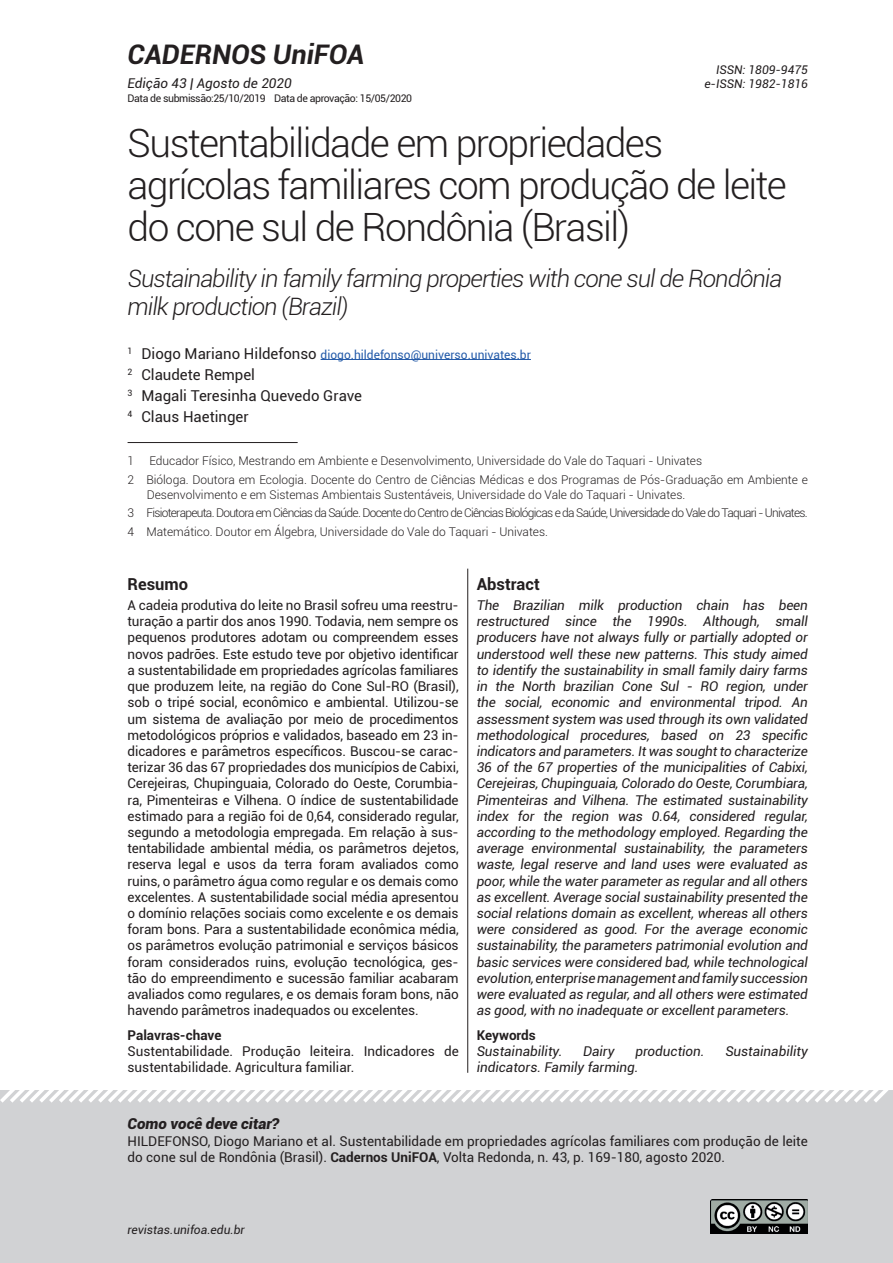
<style>
.page{position:relative;width:893px;height:1263px;background:#fff}
.page>*{position:absolute;margin:0;border:0;box-sizing:border-box;transform-origin:0 0}
.t1{font:300 39px/42px "Roboto";letter-spacing:-.04em;color:#231f20}
.t2{font:italic 700 27px "Roboto";color:#231f20}
.t3{font:italic 300 24px/28.8px "Roboto";letter-spacing:-.04em;color:#231f20}
.t4{font:700 16.5px "Roboto";color:#231f20}
.t5{font:15px/21px "Roboto";color:#231f20}
.t6{font:italic 900 15px "Roboto";color:#231f20}
.t7{font:13.5px/16.2px "Roboto";color:#231f20}
.t8{font:italic 13.5px/16.2px "Roboto";color:#231f20;text-align:justify}
.t9{font:700 13.5px "Roboto";color:#231f20}
.t10{font:300 12px/18.6px "Roboto";color:#231f20}
.t11{font:12px "Roboto";color:#245ba9}
.t12{font:italic 12px "Roboto";color:#231f20}
.t13{font:10.5px "Roboto";letter-spacing:-.04em;color:#231f20}
.s1{font-size:15px;color:#231f20}
.s2{font-weight:700}
</style>
<div class="page">
<div style="left:0;top:1091px;width:893px;height:172px;background:#d1d2d4"></div>
<svg style="left:0;top:1090px;width:893px;height:13px"></svg>
<img style="left:711px;top:1199px;width:97px;height:34px">
<hr style="left:321px;top:359px;width:210px;height:1px;background:#245ba9">
<hr style="left:128px;top:442px;width:170px;height:1px;background:#231f20">
<hr style="left:467px;top:569px;width:1px;height:504px;background:#231f20">
<h2 class="t2" style="left:128px;top:36px;width:238px">CADERNOS UniFOA</h2>
<p class="t12" style="left:716px;top:61px;width:93px">ISSN: 1809-9475</p>
<p class="t8" style="left:128px;top:75px;width:166px">Edição 43 | Agosto de 2020</p>
<p class="t12" style="left:704px;top:75px;width:105px">e-ISSN: 1982-1816</p>
<p class="t13" style="left:128px;top:91px;width:286px">Data de submissão:25/10/2019 Data de aprovação: 15/05/2020</p>
<h1 class="t1" style="left:128px;top:121px;width:661px">Sustentabilidade em propriedades agrícolas familiares com produção de leite do cone sul de Rondônia (Brasil)</h1>
<h3 class="t3" style="left:128px;top:263px;width:656px">Sustainability in family farming properties with cone sul de Rondônia milk production (Brazil)</h3>
<p class="t11" style="left:128px;top:346px;width:405px"><sup>1</sup> <span class="s1">Diogo Mariano Hildefonso</span> diogo.hildefonso@universo.univates.br</p>
<p class="t5" style="left:128px;top:363px;width:236px"><sup>2</sup> Claudete Rempel<br><sup>3</sup> Magali Teresinha Quevedo Grave<br><sup>4</sup> Claus Haetinger</p>
<p class="t10" style="left:128px;top:451px;width:8px">1</p>
<p class="t10" style="left:128px;top:451px;width:682px;text-indent:22px">Educador Físico, Mestrando em Ambiente e Desenvolvimento, Universidade do Vale do Taquari - Univates<br>2 Bióloga. Doutora em Ecologia. Docente do Centro de Ciências Médicas e dos Programas de Pós-Graduação em Ambiente e</p>
<p class="t10" style="left:128px;top:484px;width:682px;text-indent:19px">Desenvolvimento e em Sistemas Ambientais Sustentáveis, Universidade do Vale do Taquari - Univates.<br>3 Fisioterapeuta. Doutora em Ciências da Saúde. Docente do Centro de Ciências Biológicas e da Saúde, Universidade do Vale do Taquari - Univates.<br>4 Matemático. Doutor em Álgebra, Universidade do Vale do Taquari - Univates.</p>
<p class="t4" style="left:128px;top:572px;width:62px">Resumo</p>
<p class="t7" style="left:128px;top:597px;width:333px;text-align:justify">A cadeia produtiva do leite no Brasil sofreu uma reestru&shy;turação a partir dos anos 1990. Todavia, nem sempre os pequenos produtores adotam ou compreendem esses novos padrões. Este estudo teve por objetivo identificar a sustentabilidade em propriedades agrícolas familiares que produzem leite, na região do Cone Sul-RO (Brasil), sob o tripé social, econômico e ambiental. Utilizou-se um sistema de avaliação por meio de procedimentos metodológicos próprios e validados, baseado em 23 in&shy;dicadores e parâmetros específicos. Buscou-se carac&shy;terizar 36 das 67 propriedades dos municípios de Cabixi, Cerejeiras, Chupinguaia, Colorado do Oeste, Corumbia&shy;ra, Pimenteiras e Vilhena. O índice de sustentabilidade estimado para a região foi de 0,64, considerado regular, segundo a metodologia empregada. Em relação à sus&shy;tentabilidade ambiental média, os parâmetros dejetos, reserva legal e usos da terra foram avaliados como ruins, o parâmetro água como regular e os demais como excelentes. A sustentabilidade social média apresentou o domínio relações sociais como excelente e os demais foram bons. Para a sustentabilidade econômica média, os parâmetros evolução patrimonial e serviços básicos foram considerados ruins, evolução tecnológica, ges&shy;tão do empreendimento e sucessão familiar acabaram avaliados como regulares, e os demais foram bons, não havendo parâmetros inadequados ou excelentes.</p>
<p class="t9" style="left:128px;top:1025px;width:95px">Palavras-chave</p>
<p class="t7" style="left:128px;top:1043px;width:333px">Sustentabilidade. Produção leiteira. Indicadores de sustentabilidade. Agricultura familiar.</p>
<p class="t4" style="left:477px;top:572px;width:64px">Abstract</p>
<p class="t8" style="left:477px;top:597px;width:333px">The Brazilian milk production chain has been restructured since the 1990s. Although, small producers have not always fully or partially adopted or understood well these new patterns. This study aimed to identify the sustainability in small family dairy farms in the North brazilian Cone Sul - RO region, under the social, economic and environmental tripod. An assessment system was used through its own validated methodological procedures, based on 23 specific indicators and parameters. It was sought to characterize 36 of the 67 properties of the municipalities of Cabixi, Cerejeiras, Chupinguaia, Colorado do Oeste, Corumbiara, Pimenteiras and Vilhena. The estimated sustainability index for the region was 0.64, considered regular, according to the methodology employed. Regarding the average environmental sustainability, the parameters waste, legal reserve and land uses were evaluated as poor, while the water parameter as regular and all others as excellent. Average social sustainability presented the social relations domain as excellent, whereas all others were considered as good. For the average economic sustainability, the parameters patrimonial evolution and basic services were considered bad, while technological evolution, enterprise management and family succession were evaluated as regular, and all others were estimated as good, with no inadequate or excellent parameters.</p>
<p class="t9" style="left:477px;top:1025px;width:61px">Keywords</p>
<p class="t8" style="left:477px;top:1043px;width:87px">Sustainability.</p>
<p class="t8" style="left:583px;top:1043px;width:33px">Dairy</p>
<p class="t8" style="left:635px;top:1043px;width:71px">production.</p>
<p class="t8" style="left:725px;top:1043px;width:84px">Sustainability</p>
<p class="t8" style="left:477px;top:1059px;width:163px">indicators. Family farming.</p>
<p class="t6" style="left:128px;top:1113px;width:153px">Como você deve citar?</p>
<p class="t7" style="left:128px;top:1132px;width:682px">HILDEFONSO, Diogo Mariano et al. Sustentabilidade em propriedades agrícolas familiares com produção de leite do cone sul de Rondônia (Brasil). <span class="s2">Cadernos UniFOA</span>, Volta Redonda, n. 43, p. 169-180, agosto 2020.</p>
<p class="t12" style="left:128px;top:1221px;width:119px">revistas.unifoa.edu.br</p>
</div>
